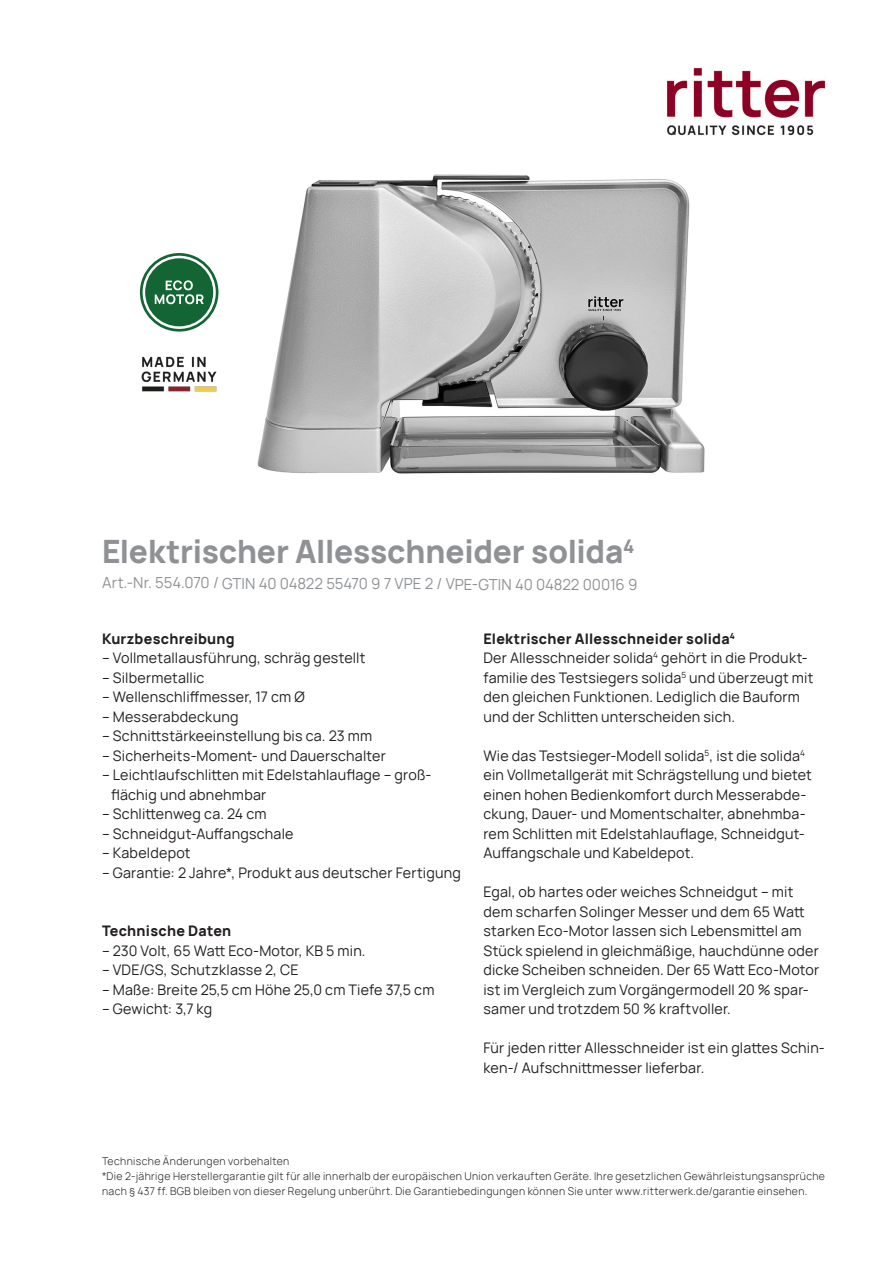
<style>
.page{position:relative;width:893px;height:1263px;background:#fff}
.page>*{position:absolute;margin:0;border:0;box-sizing:border-box;transform-origin:0 0}
.t1{font:800 31.5px "Manrope";letter-spacing:-.005em;color:#8f9194}
.t2{font:15px "Manrope";letter-spacing:-.01em;color:#8f9194}
.t3{font:14.25px/19.5px "Manrope";letter-spacing:.015em;color:#231f20}
.t4{font:800 14.25px "Manrope";letter-spacing:.02em;color:#231f20}
.t5{font:300 10.5px/15px "Manrope";letter-spacing:.035em;color:#231f20}
</style>
<div class="page">
<svg style="left:140px;top:253px;width:78px;height:79px"></svg>
<img style="left:257px;top:174px;width:448px;height:300px">
<img style="left:667px;top:67px;width:158px;height:69px">
<img style="left:141px;top:356px;width:76px;height:36px">
<p class="t1" style="left:102px;top:524px;width:534px">Elektrischer Allesschneider solida<sup>4</sup></p>
<p class="t2" style="left:102px;top:572px;width:537px">Art.-Nr. 554.070 / GTIN 40 04822 55470 9 7 VPE 2 / VPE-GTIN 40 04822 00016 9</p>
<p class="t4" style="left:102px;top:626px;width:134px">Kurzbeschreibung</p>
<p class="t3" style="left:102px;top:647px;width:265px">– Vollmetallausführung, schräg gestellt</p>
<p class="t3" style="left:102px;top:667px;width:104px">– Silbermetallic</p>
<p class="t3" style="left:102px;top:686px;width:204px">– Wellenschliffmesser, 17 cm Ø</p>
<p class="t3" style="left:102px;top:706px;width:138px">– Messerabdeckung</p>
<p class="t3" style="left:102px;top:725px;width:272px">– Schnittstärkeeinstellung bis ca. 23 mm</p>
<p class="t3" style="left:102px;top:745px;width:285px">– Sicherheits-Moment- und Dauerschalter</p>
<p class="t3" style="left:102px;top:764px;width:331px">– Leichtlaufschlitten mit Edelstahlauflage – groß-</p>
<p class="t3" style="left:111px;top:784px;width:157px">flächig und abnehmbar</p>
<p class="t3" style="left:102px;top:803px;width:166px">– Schlittenweg ca. 24 cm</p>
<p class="t3" style="left:102px;top:823px;width:193px">– Schneidgut-Auffangschale</p>
<p class="t3" style="left:102px;top:842px;width:90px">– Kabeldepot</p>
<p class="t3" style="left:102px;top:862px;width:360px">– Garantie: 2 Jahre*, Produkt aus deutscher Fertigung</p>
<p class="t4" style="left:102px;top:918px;width:131px">Technische Daten</p>
<p class="t3" style="left:102px;top:940px;width:265px">– 230 Volt, 65 Watt Eco-Motor, KB 5 min.</p>
<p class="t3" style="left:102px;top:959px;width:198px">– VDE/GS, Schutzklasse 2, CE</p>
<p class="t3" style="left:102px;top:979px;width:334px">– Maße: Breite 25,5 cm Höhe 25,0 cm Tiefe 37,5 cm</p>
<p class="t3" style="left:102px;top:998px;width:112px">– Gewicht: 3,7 kg</p>
<p class="t4" style="left:483px;top:626px;width:253px">Elektrischer Allesschneider solida<sup>4</sup></p>
<p class="t3" style="left:483px;top:647px;width:331px">Der Allesschneider solida<sup>4</sup> gehört in die Produkt&shy;familie des Testsiegers solida<sup>5</sup> und überzeugt mit den gleichen Funktionen. Lediglich die Bauform und der Schlitten unterscheiden sich.</p>
<p class="t3" style="left:483px;top:745px;width:330px">Wie das Testsieger-Modell solida<sup>5</sup>, ist die solida<sup>4 </sup>ein Vollmetallgerät mit Schrägstellung und bietet einen hohen Bedienkomfort durch Messerabde&shy;ckung, Dauer- und Momentschalter, abnehmba&shy;rem Schlitten mit Edelstahlauflage, Schneidgut-Auffangschale und Kabeldepot.</p>
<p class="t3" style="left:483px;top:881px;width:337px">Egal, ob hartes oder weiches Schneidgut – mit dem scharfen Solinger Messer und dem 65 Watt starken Eco-Motor lassen sich Lebensmittel am Stück spielend in gleichmäßige, hauchdünne oder dicke Scheiben schneiden. Der 65 Watt Eco-Motor ist im Vergleich zum Vorgängermodell 20 % spar&shy;samer und trotzdem 50 % kraftvoller.</p>
<p class="t3" style="left:483px;top:1037px;width:343px">Für jeden ritter Allesschneider ist ein glattes Schin&shy;ken-/ Aufschnittmesser lieferbar.</p>
<p class="t5" style="left:102px;top:1153px;width:189px">Technische Änderungen vorbehalten</p>
<p class="t5" style="left:102px;top:1168px;width:724px">*Die 2-jährige Herstellergarantie gilt für alle innerhalb der europäischen Union verkauften Geräte. Ihre gesetzlichen Gewährleistungsansprüche nach § 437 ff. BGB bleiben von dieser Regelung unberührt. Die Garantiebedingungen können Sie unter www.ritterwerk.de/garantie einsehen.</p>
</div>
